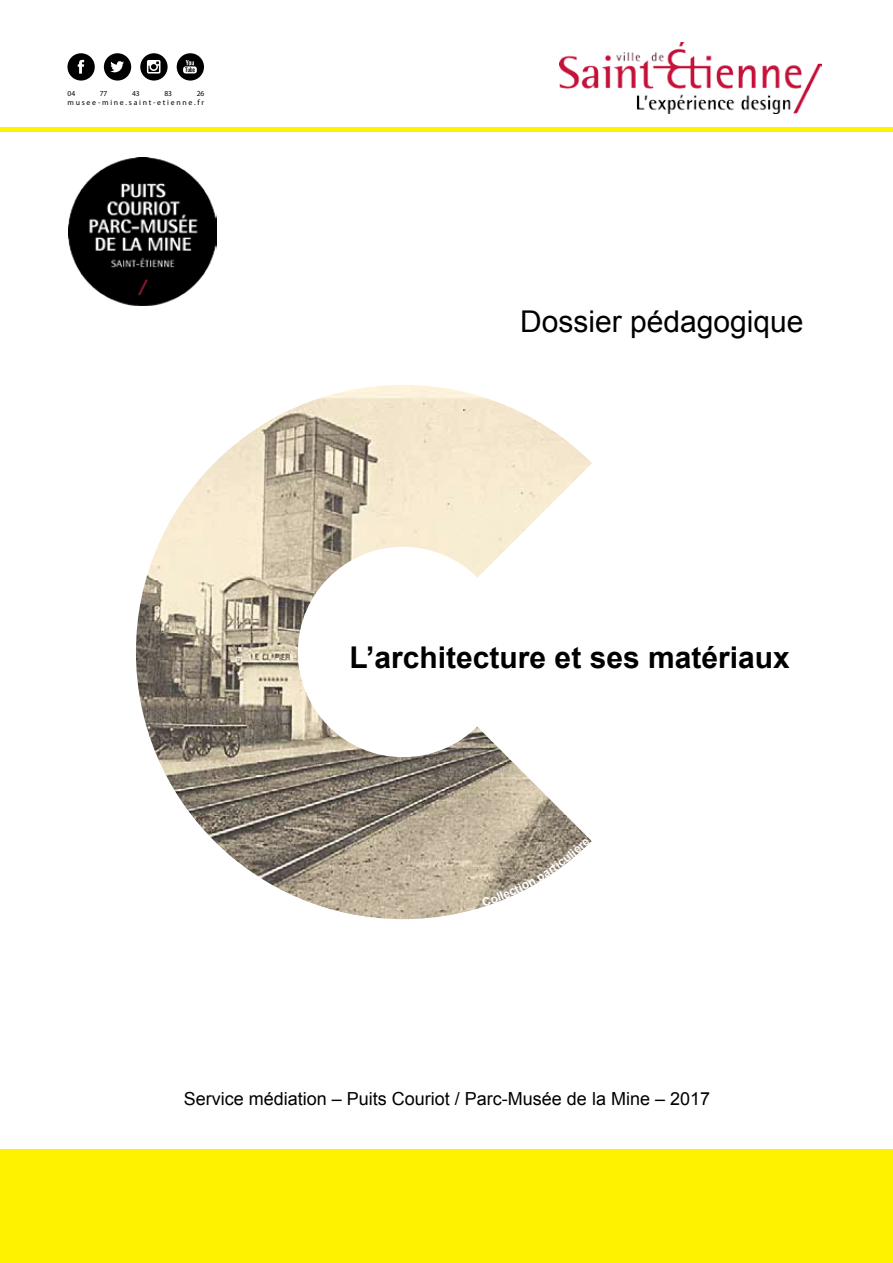
<style>
.page{position:relative;width:893px;height:1263px;background:#fff}
.page>*{position:absolute;margin:0;border:0;box-sizing:border-box;transform-origin:0 0}
.t1{font:700 30px "Arial";color:#000}
.t2{font:30px "Arial";color:#000}
.t3{font:18px "Arial";color:#000}
.t4{font:7.8px "Myriad Pro";letter-spacing:.22em;color:#000}
.t5{font:7.5px "Myriad Pro";color:#000}
</style>
<div class="page">
<div style="left:67px;top:53px;width:28px;height:28px;background:#000;border-radius:50%"></div>
<svg style="left:78px;top:60px;width:6px;height:14px"></svg>
<div style="left:104px;top:53px;width:27px;height:28px;background:#000;border-radius:50%"></div>
<svg style="left:110px;top:61px;width:14px;height:11px"></svg>
<div style="left:177px;top:53px;width:27px;height:28px;background:#000;border-radius:50%"></div>
<svg style="left:183px;top:60px;width:14px;height:13px"></svg>
<svg style="left:140px;top:53px;width:28px;height:28px"></svg>
<svg style="left:147px;top:60px;width:13px;height:14px"></svg>
<hr style="left:0;top:128px;width:893px;height:4px;background:#fff200">
<img style="left:136px;top:385px;width:456px;height:534px">
<div style="left:0;top:1149px;width:893px;height:114px;background:#fff200"></div>
<img style="left:68px;top:157px;width:149px;height:148px">
<img style="left:559px;top:42px;width:262px;height:72px">
<svg style="left:482px;top:838px;width:108px;height:69px"></svg>
<p class="t5" style="left:67px;top:88px;width:9px">04</p>
<p class="t5" style="left:100px;top:88px;width:9px">77</p>
<p class="t5" style="left:132px;top:88px;width:9px">43</p>
<p class="t5" style="left:164px;top:88px;width:9px">83</p>
<p class="t5" style="left:197px;top:88px;width:9px">26</p>
<p class="t4" style="left:67px;top:98px;width:138px">musee-mine.saint-etienne.fr</p>
<h1 class="t2" style="left:520px;top:302px;width:285px">Dossier pédagogique</h1>
<h1 class="t1" style="left:350px;top:637px;width:442px">L’architecture et ses matériaux</h1>
<p class="t3" style="left:184px;top:1087px;width:528px">Service médiation – Puits Couriot / Parc-Musée de la Mine – 2017</p>
</div>
